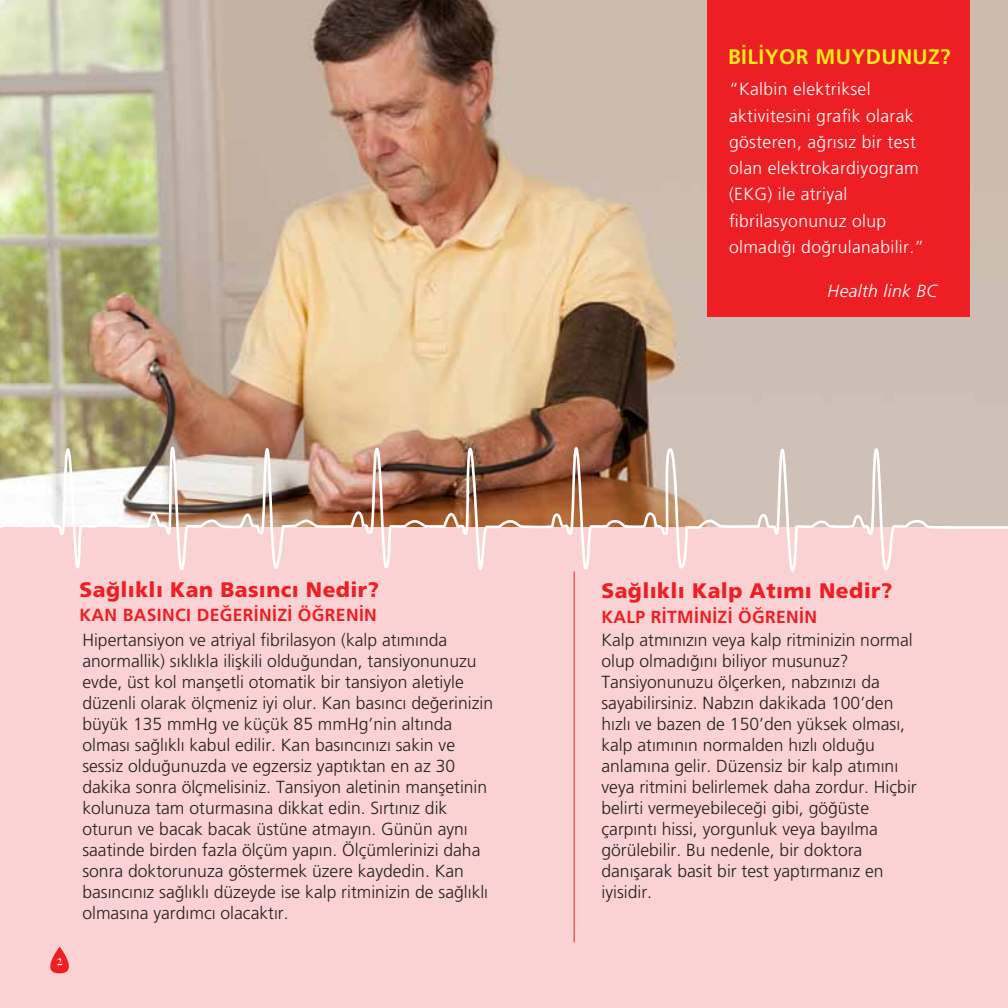
<style>
.page{position:relative;width:1008px;height:1008px;background:#fff}
.page>*{position:absolute;margin:0;border:0;box-sizing:border-box;transform-origin:0 0}
.t1{font:900 21px "Frutiger LT Std";letter-spacing:.02em;color:#ed1f24}
.t2{font:700 21px "Frutiger LT Std";letter-spacing:.02em;color:#f7ec13}
.t3{font:300 17.5px/21px "Frutiger LT Std";color:#231f20}
.t4{font:300 17.5px/26.2px "Frutiger LT Std";letter-spacing:.02em;color:#fff}
.t5{font:700 17.5px "Frutiger LT Std";letter-spacing:.02em;color:#ed1f24}
.t6{font:italic 300 17.5px "Frutiger LT Std";letter-spacing:.02em;color:#fff}
</style>
<div class="page">
<img style="left:0;top:0;width:1007px;height:445px">
<div style="left:0;top:527px;width:1007px;height:480px;background:#fbd2d3"></div>
<svg style="left:50px;top:946px;width:19px;height:26px"></svg>
<img style="left:0;top:445px;width:1007px;height:127px">
<hr style="left:573px;top:571px;width:1px;height:370px;background:#ed1f24">
<div style="left:706px;top:0;width:262px;height:316px;background:#ed1f24"></div>
<p class="t2" style="left:727px;top:45px;width:224px">BİLİYOR MUYDUNUZ?</p>
<p class="t4" style="left:728px;top:76px;width:197px">“Kalbin elektriksel aktivitesini grafik olarak gösteren, ağrısız bir test olan elektrokardiyogram (EKG) ile atriyal fibrilasyonunuz olup olmadığı doğrulanabilir.”</p>
<p class="t1" style="left:80px;top:576px;width:301px">Sağlıklı Kan Basıncı Nedir?</p>
<p class="t5" style="left:80px;top:604px;width:298px">KAN BASINCI DEĞERİNİZİ ÖĞRENİN</p>
<p class="t6" style="left:827px;top:281px;width:111px">Health link BC</p>
<p class="t1" style="left:601px;top:578px;width:292px">Sağlıklı Kalp Atımı Nedir?</p>
<p class="t5" style="left:601px;top:606px;width:217px">KALP RİTMİNİZİ ÖĞRENİN</p>
<p class="t3" style="left:82px;top:629px;width:412px">Hipertansiyon ve atriyal fibrilasyon (kalp atımında anormallik) sıklıkla ilişkili olduğundan, tansiyonunuzu evde, üst kol manşetli otomatik bir tansiyon aletiyle düzenli olarak ölçmeniz iyi olur. Kan basıncı değerinizin büyük 135 mmHg ve küçük 85 mmHg’nin altında olması sağlıklı kabul edilir. Kan basıncınızı sakin ve sessiz olduğunuzda ve egzersiz yaptıktan en az 30 dakika sonra ölçmelisiniz. Tansiyon aletinin manşetinin kolunuza tam oturmasına dikkat edin. Sırtınız dik oturun ve bacak bacak üstüne atmayın. Günün aynı saatinde birden fazla ölçüm yapın. Ölçümlerinizi daha sonra doktorunuza göstermek üzere kaydedin. Kan basıncınız sağlıklı düzeyde ise kalp ritminizin de sağlıklı olmasına yardımcı olacaktır.</p>
<p class="t3" style="left:601px;top:629px;width:316px">Kalp atmınızın veya kalp ritminizin normal olup olmadığını biliyor musunuz?<br>Tansiyonunuzu ölçerken, nabzınızı da sayabilirsiniz. Nabzın dakikada 100’den hızlı ve bazen de 150’den yüksek olması, kalp atımının normalden hızlı olduğu anlamına gelir. Düzensiz bir kalp atımını veya ritmini belirlemek daha zordur. Hiçbir belirti vermeyebileceği gibi, göğüste çarpıntı hissi, yorgunluk veya bayılma görülebilir. Bu nedenle, bir doktora danışarak basit bir test yaptırmanız en iyisidir.</p>
</div>
